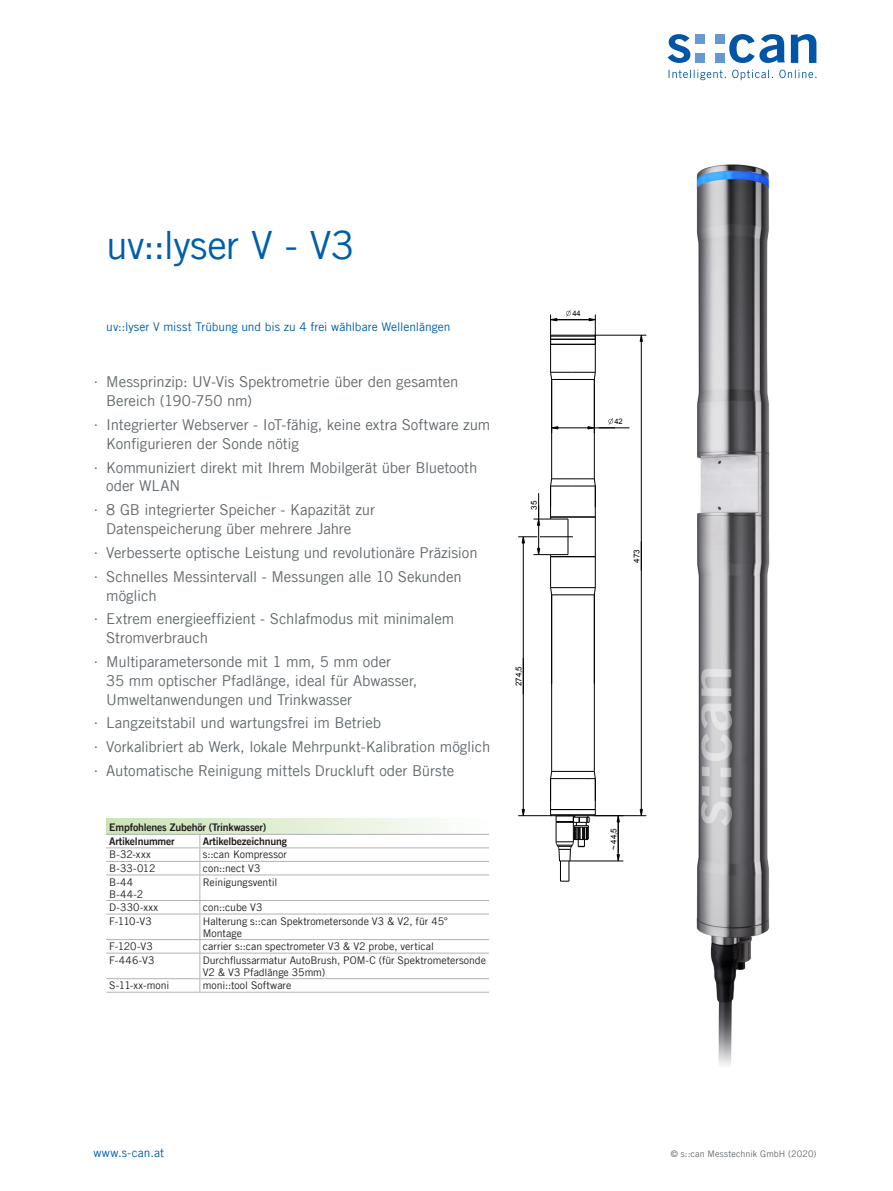
<style>
.page{position:relative;width:893px;height:1191px;background:#fff}
.page>*{position:absolute;margin:0;border:0;box-sizing:border-box;transform-origin:0 0}
.Produkttitel{font:39px "Trade Gothic LT Com";letter-spacing:-.01em;color:#015ea8}
.t1{font:15px/18.8px "Trade Gothic LT Com";letter-spacing:-.01em;color:#62696d}
.Messparameter{font:12px "Trade Gothic LT Com";color:#015ea8}
.Tabelle{font:10.5px/12px "Trade Gothic LT Com";color:#231f20}
.Tabelle_Header{font:10.5px "Trade Gothic LT Com Bd 2";letter-spacing:-.02em;color:#231f20}
.t2{font:9px "Trade Gothic LT Com";letter-spacing:.01em;color:#62696d}
.Masszeichnung_altern{font:8.1px "Arial";color:#000}
.Masszeichnung_altern-2{font:7.65px "Arial";color:#000}
.s1{font-family:"Trade Gothic LT Std";font-stretch:expanded}
</style>
<div class="page">
<svg style="left:668px;top:34px;width:22px;height:29px"></svg>
<svg style="left:729px;top:34px;width:56px;height:29px"></svg>
<svg style="left:791px;top:34px;width:25px;height:29px"></svg>
<div style="left:695px;top:34px;width:10px;height:10px;background:#6599d1"></div>
<div style="left:715px;top:34px;width:9px;height:10px;background:#6599d1"></div>
<div style="left:695px;top:53px;width:10px;height:10px;background:#6599d1"></div>
<div style="left:715px;top:53px;width:9px;height:10px;background:#6599d1"></div>
<svg style="left:669px;top:70px;width:147px;height:10px"></svg>
<img style="left:696px;top:164px;width:74px;height:901px">
<hr style="left:551px;top:595px;width:1px;height:176px;background:#000">
<hr style="left:552px;top:771px;width:42px;height:1px;background:#000">
<hr style="left:551px;top:778px;width:36px;height:1px;background:#000">
<hr style="left:594px;top:595px;width:1px;height:176px;background:#000">
<hr style="left:551px;top:587px;width:44px;height:1px;background:#000">
<svg style="left:550px;top:587px;width:2px;height:8px"></svg>
<svg style="left:594px;top:587px;width:2px;height:8px"></svg>
<hr style="left:550px;top:556px;width:1px;height:31px;background:#000">
<hr style="left:550px;top:778px;width:1px;height:31px;background:#000">
<hr style="left:551px;top:556px;width:44px;height:1px;background:#000">
<hr style="left:552px;top:594px;width:42px;height:1px;background:#000">
<hr style="left:595px;top:778px;width:1px;height:31px;background:#000">
<hr style="left:595px;top:556px;width:1px;height:31px;background:#000">
<hr style="left:551px;top:379px;width:1px;height:100px;background:#000">
<hr style="left:594px;top:379px;width:1px;height:100px;background:#000">
<svg style="left:550px;top:335px;width:46px;height:45px"></svg>
<hr style="left:551px;top:336px;width:44px;height:1px;background:#000">
<hr style="left:550px;top:314px;width:1px;height:30px;background:#000">
<hr style="left:595px;top:314px;width:1px;height:30px;background:#000">
<hr style="left:551px;top:379px;width:1px;height:54px;background:#000">
<hr style="left:594px;top:379px;width:1px;height:54px;background:#000">
<hr style="left:558px;top:427px;width:30px;height:1px;background:#000">
<hr style="left:599px;top:427px;width:30px;height:1px;background:#000">
<svg style="left:552px;top:426px;width:7px;height:3px"></svg>
<hr style="left:518px;top:815px;width:34px;height:1px;background:#000">
<hr style="left:523px;top:543px;width:1px;height:133px;background:#000">
<hr style="left:523px;top:676px;width:1px;height:133px;background:#000">
<svg style="left:522px;top:809px;width:3px;height:7px"></svg>
<svg style="left:518px;top:478px;width:78px;height:78px"></svg>
<svg style="left:550px;top:770px;width:2px;height:30px"></svg>
<svg style="left:587px;top:770px;width:9px;height:30px"></svg>
<svg style="left:550px;top:809px;width:73px;height:73px"></svg>
<hr style="left:594px;top:815px;width:52px;height:1px;background:#000">
<hr style="left:594px;top:335px;width:52px;height:1px;background:#000">
<hr style="left:641px;top:556px;width:1px;height:253px;background:#000">
<hr style="left:641px;top:341px;width:1px;height:215px;background:#000">
<svg style="left:640px;top:335px;width:3px;height:7px"></svg>
<svg style="left:640px;top:809px;width:3px;height:7px"></svg>
<svg style="left:550px;top:310px;width:46px;height:11px"></svg>
<svg style="left:588px;top:418px;width:27px;height:11px"></svg>
<div style="left:106px;top:818px;width:383px;height:16px;background:linear-gradient(to right,#cbe3b4,#fdfefc)"></div>
<hr style="left:106px;top:834px;width:94px;height:1px;background:#b2b3b7">
<hr style="left:200px;top:834px;width:289px;height:1px;background:#b2b3b7">
<hr style="left:106px;top:847px;width:94px;height:1px;background:#b2b3b7">
<hr style="left:200px;top:847px;width:289px;height:1px;background:#b2b3b7">
<hr style="left:106px;top:861px;width:94px;height:1px;background:#b2b3b7">
<hr style="left:200px;top:861px;width:289px;height:1px;background:#b2b3b7">
<hr style="left:106px;top:874px;width:94px;height:1px;background:#b2b3b7">
<hr style="left:200px;top:874px;width:289px;height:1px;background:#b2b3b7">
<hr style="left:106px;top:900px;width:94px;height:1px;background:#b2b3b7">
<hr style="left:200px;top:900px;width:289px;height:1px;background:#b2b3b7">
<hr style="left:106px;top:913px;width:94px;height:1px;background:#b2b3b7">
<hr style="left:200px;top:913px;width:289px;height:1px;background:#b2b3b7">
<hr style="left:106px;top:939px;width:94px;height:1px;background:#b2b3b7">
<hr style="left:200px;top:939px;width:289px;height:1px;background:#b2b3b7">
<hr style="left:106px;top:952px;width:94px;height:1px;background:#b2b3b7">
<hr style="left:200px;top:952px;width:289px;height:1px;background:#b2b3b7">
<hr style="left:106px;top:978px;width:94px;height:1px;background:#b2b3b7">
<hr style="left:200px;top:978px;width:289px;height:1px;background:#b2b3b7">
<svg style="left:199px;top:835px;width:1px;height:156px"></svg>
<hr style="left:106px;top:991px;width:94px;height:1px;background:#b2b3b7">
<hr style="left:200px;top:991px;width:289px;height:1px;background:#b2b3b7">
<p class="Produkttitel" style="left:106px;top:221px;width:250px">uv::lyser V - V3</p>
<p class="Messparameter" style="left:106px;top:319px;width:346px">uv::lyser V misst Trübung und bis zu 4 frei wählbare Wellenlängen</p>
<p class="t1" style="left:106px;top:372px;width:354px;text-indent:-13px"><span class="s1">∙</span> Messprinzip: UV-Vis Spektrometrie über den gesamten<br>Bereich (190-750 nm)</p>
<p class="t1" style="left:106px;top:415px;width:385px;text-indent:-13px"><span class="s1">∙</span> Integrierter Webserver - IoT-fähig, keine extra Software zum<br>Konfigurieren der Sonde nötig</p>
<p class="t1" style="left:106px;top:458px;width:373px;text-indent:-13px"><span class="s1">∙</span> Kommuniziert direkt mit Ihrem Mobilgerät über Bluetooth oder WLAN</p>
<p class="t1" style="left:106px;top:500px;width:270px;text-indent:-13px"><span class="s1">∙</span> 8 GB integrierter Speicher - Kapazität zur<br>Datenspeicherung über mehrere Jahre</p>
<p class="t1" style="left:94px;top:543px;width:386px"><span class="s1">∙</span> Verbesserte optische Leistung und revolutionäre Präzision</p>
<p class="t1" style="left:106px;top:567px;width:357px;text-indent:-13px"><span class="s1">∙</span> Schnelles Messintervall - Messungen alle 10 Sekunden möglich</p>
<p class="t1" style="left:106px;top:609px;width:350px;text-indent:-13px"><span class="s1">∙</span> Extrem energieeffizient - Schlafmodus mit minimalem<br>Stromverbrauch</p>
<p class="t1" style="left:106px;top:652px;width:313px;text-indent:-13px"><span class="s1">∙</span> Multiparametersonde mit 1 mm, 5 mm oder<br>35 mm optischer Pfadlänge, ideal für Abwasser,<br>Umweltanwendungen und Trinkwasser</p>
<p class="t1" style="left:94px;top:713px;width:289px"><span class="s1">∙</span> Langzeitstabil und wartungsfrei im Betrieb</p>
<p class="t1" style="left:94px;top:737px;width:398px"><span class="s1">∙</span> Vorkalibriert ab Werk, lokale Mehrpunkt-Kalibration möglich</p>
<p class="t1" style="left:94px;top:761px;width:362px"><span class="s1">∙</span> Automatische Reinigung mittels Druckluft oder Bürste</p>
<p class="Tabelle_Header" style="left:109px;top:821px;width:159px">Empfohlenes Zubehör (Trinkwasser)</p>
<p class="Tabelle_Header" style="left:109px;top:834px;width:67px">Artikelnummer</p>
<p class="Tabelle_Header" style="left:203px;top:834px;width:86px">Artikelbezeichnung</p>
<p class="Tabelle" style="left:109px;top:848px;width:43px">B-32-xxx</p>
<p class="Tabelle" style="left:203px;top:848px;width:86px">s::can Kompressor</p>
<p class="Tabelle" style="left:109px;top:862px;width:48px">B-33-012</p>
<p class="Tabelle" style="left:203px;top:862px;width:59px">con::nect V3</p>
<p class="Tabelle" style="left:109px;top:875px;width:26px">B-44</p>
<p class="Tabelle" style="left:109px;top:887px;width:36px">B-44-2</p>
<p class="Tabelle" style="left:203px;top:875px;width:76px">Reinigungsventil</p>
<p class="Tabelle" style="left:109px;top:901px;width:50px">D-330-xxx</p>
<p class="Tabelle" style="left:203px;top:901px;width:61px">con::cube V3</p>
<p class="Tabelle" style="left:109px;top:914px;width:44px">F-110-V3</p>
<p class="Tabelle" style="left:203px;top:914px;width:247px">Halterung s::can Spektrometersonde V3 &amp; V2, für 45°<br>Montage</p>
<p class="Tabelle" style="left:109px;top:940px;width:45px">F-120-V3</p>
<p class="Tabelle" style="left:203px;top:940px;width:233px">carrier s::can spectrometer V3 &amp; V2 probe, vertical</p>
<p class="Tabelle" style="left:109px;top:953px;width:47px">F-446-V3</p>
<p class="Tabelle" style="left:203px;top:953px;width:285px">Durchflussarmatur AutoBrush, POM-C (für Spektrometersonde<br>V2 &amp; V3 Pfadlänge 35mm)</p>
<p class="Tabelle" style="left:109px;top:979px;width:62px">S-11-xx-moni</p>
<p class="Tabelle" style="left:203px;top:979px;width:90px">moni::tool Software</p>
<p class="Masszeichnung_altern" style="left:529px;top:509px;width:10px;rotate:-90deg">35</p>
<p class="Masszeichnung_altern" style="left:513px;top:686px;width:22px;rotate:-90deg">274,5</p>
<p class="Masszeichnung_altern-2" style="left:572px;top:308px;width:10px">44</p>
<p class="Masszeichnung_altern-2" style="left:614px;top:416px;width:10px">42</p>
<p class="Masszeichnung_altern" style="left:631px;top:562px;width:15px;rotate:-90deg">473</p>
<p class="Masszeichnung_altern" style="left:608px;top:850px;width:23px;rotate:-90deg">~ 44,5</p>
<p class="Messparameter" style="left:94px;top:1145px;width:72px">www.s-can.at</p>
<p class="t2" style="left:671px;top:1148px;width:147px">© s::can Messtechnik GmbH (2020)</p>
</div>
